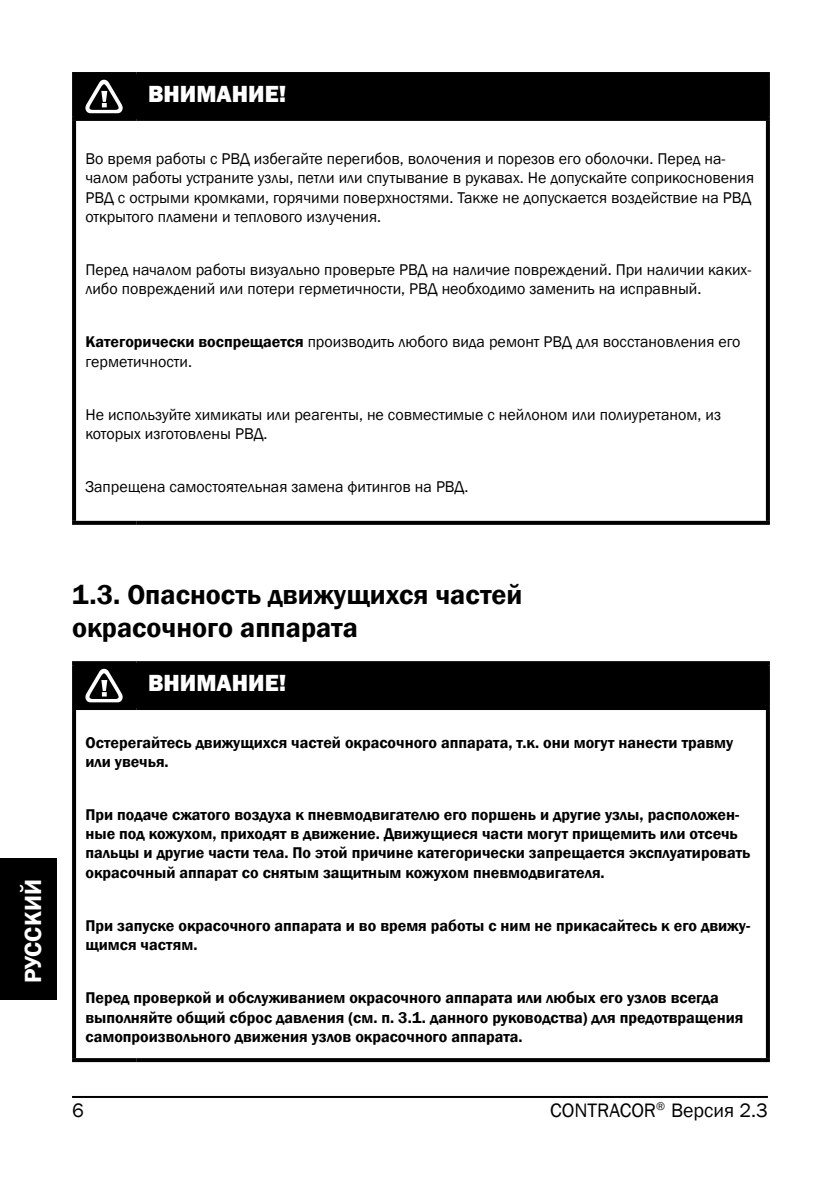
<style>
.page{position:relative;width:840px;height:1191px;background:#fff}
.page>*{position:absolute;margin:0;border:0;box-sizing:border-box;transform-origin:0 0}
.t1{font:600 28px/33.6px "Franklin Gothic";color:#000}
.t2{font:800 24px "Franklin Gothic";color:#fff}
.t3{font:600 24px "Franklin Gothic";color:#fff}
.t4{font:20px "Franklin Gothic";color:#000}
.t5{font:16px/19.2px "Franklin Gothic";color:#000}
.t6{font:600 16px/19.2px "Franklin Gothic";color:#000}
.s1{font-weight:600}
</style>
<div class="page">
<div style="left:0;top:858px;width:57px;height:142px;background:#000"></div>
<hr style="left:72px;top:1096px;width:695px;height:2px;background:#000">
<hr style="left:72px;top:72px;width:65px;height:4px;background:#000">
<svg style="left:72px;top:76px;width:2px;height:41px"></svg>
<hr style="left:137px;top:72px;width:632px;height:4px;background:#000">
<hr style="left:765px;top:76px;width:4px;height:41px;background:#000">
<svg style="left:72px;top:117px;width:65px;height:4px"></svg>
<svg style="left:72px;top:121px;width:4px;height:400px;background:#040404"></svg>
<svg style="left:137px;top:117px;width:632px;height:4px"></svg>
<svg style="left:765px;top:121px;width:4px;height:400px;background:#3a3a3a"></svg>
<svg style="left:72px;top:521px;width:65px;height:4px"></svg>
<svg style="left:137px;top:521px;width:632px;height:4px;background:#090909"></svg>
<div style="left:74px;top:76px;width:693px;height:43px;background:#000"></div>
<svg style="left:72px;top:661px;width:65px;height:4px"></svg>
<svg style="left:72px;top:665px;width:2px;height:41px"></svg>
<svg style="left:137px;top:661px;width:632px;height:4px"></svg>
<hr style="left:765px;top:665px;width:4px;height:41px;background:#000">
<hr style="left:72px;top:706px;width:65px;height:4px;background:#000">
<svg style="left:72px;top:710px;width:4px;height:348px"></svg>
<hr style="left:137px;top:706px;width:632px;height:4px;background:#000">
<svg style="left:765px;top:710px;width:4px;height:348px"></svg>
<svg style="left:72px;top:1058px;width:65px;height:4px"></svg>
<svg style="left:137px;top:1058px;width:632px;height:4px;background:#060606"></svg>
<div style="left:74px;top:663px;width:693px;height:43px;background:#000"></div>
<h2 class="t2" style="left:148px;top:79px;width:140px">ВНИМАНИЕ!</h2>
<p class="t5" style="left:85px;top:150px;width:670px">Во время работы с РВД избегайте перегибов, волочения и порезов его оболочки. Перед на&shy;чалом работы устраните узлы, петли или спутывание в рукавах. Не допускайте соприкосновения РВД с острыми кромками, горячими поверхностями. Также не допускается воздействие на РВД открытого пламени и теплового излучения.</p>
<p class="t5" style="left:85px;top:260px;width:667px">Перед началом работы визуально проверьте РВД на наличие повреждений. При наличии каких&shy;либо повреждений или потери герметичности, РВД необходимо заменить на исправный.</p>
<p class="t5" style="left:85px;top:333px;width:656px"><span class="s1">Категорически воспрещается</span> производить любого вида ремонт РВД для восстановления его герметичности.</p>
<p class="t5" style="left:85px;top:405px;width:636px">Не используйте химикаты или реагенты, не совместимые с нейлоном или полиуретаном, из которых изготовлены РВД.</p>
<p class="t5" style="left:85px;top:478px;width:384px">Запрещена самостоятельная замена фитингов на РВД.</p>
<h2 class="t3" style="left:18px;top:983px;width:106px;rotate:-90deg">РУССКИЙ</h2>
<h1 class="t1" style="left:72px;top:578px;width:451px">1.3. Опасность движущихся частей окрасочного аппарата</h1>
<h2 class="t2" style="left:148px;top:667px;width:140px">ВНИМАНИЕ!</h2>
<p class="t6" style="left:85px;top:733px;width:649px">Остерегайтесь движущихся частей окрасочного аппарата, т.к. они могут нанести травму или увечья.</p>
<p class="t6" style="left:85px;top:805px;width:666px">При подаче сжатого воздуха к пневмодвигателю его поршень и другие узлы, расположен&shy;ные под кожухом, приходят в движение. Движущиеся части могут прищемить или отсечь пальцы и другие части тела. По этой причине категорически запрещается эксплуатировать окрасочный аппарат со снятым защитным кожухом пневмодвигателя.</p>
<p class="t6" style="left:85px;top:916px;width:666px">При запуске окрасочного аппарата и во время работы с ним не прикасайтесь к его движу&shy;щимся частям.</p>
<p class="t6" style="left:85px;top:988px;width:659px">Перед проверкой и обслуживанием окрасочного аппарата или любых его узлов всегда выполняйте общий сброс давления (см. п. 3.1. данного руководства) для предотвращения самопроизвольного движения узлов окрасочного аппарата.</p>
<p class="t4" style="left:72px;top:1098px;width:13px">6</p>
<p class="t4" style="left:550px;top:1097px;width:219px">CONTRACOR<sup>®</sup> Версия 2.3</p>
</div>
